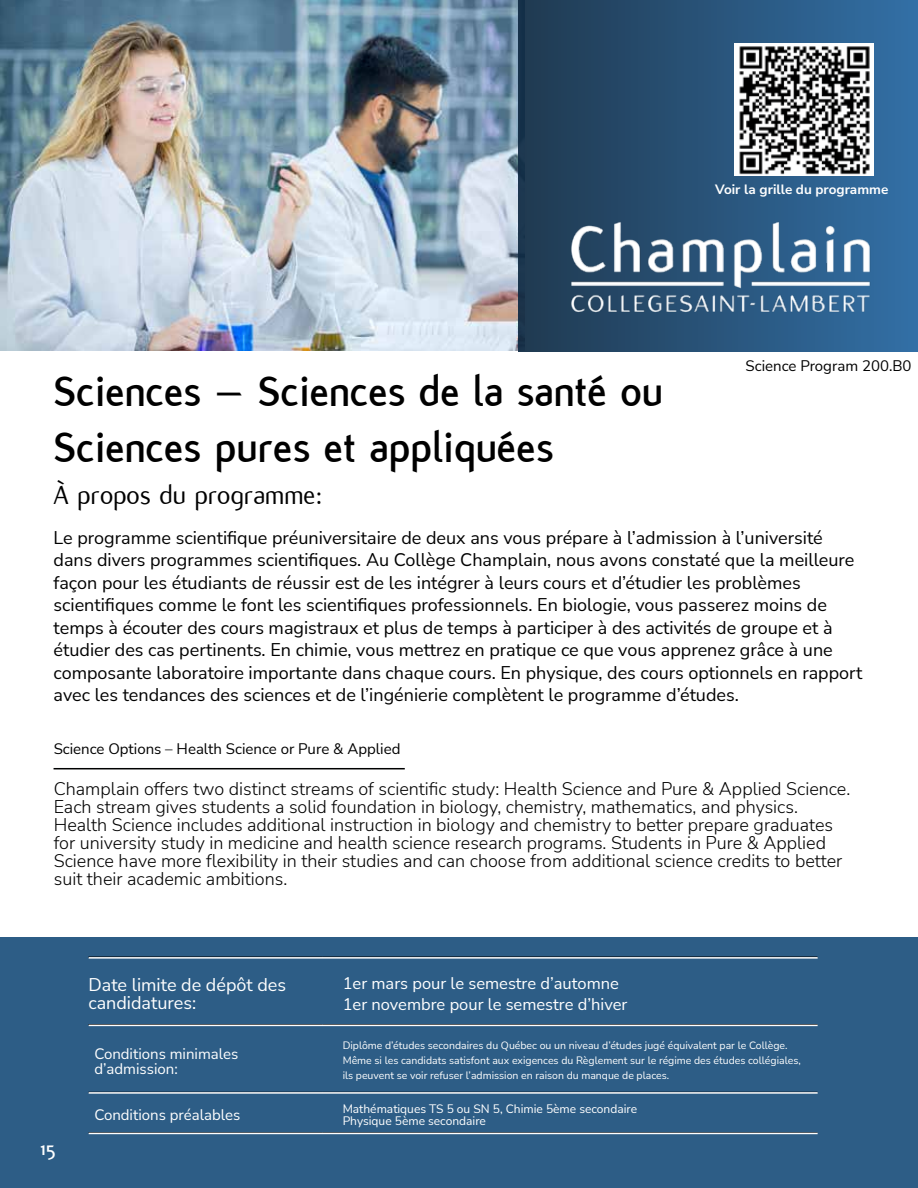
<style>
.page{position:relative;width:918px;height:1188px;background:#fff}
.page>*{position:absolute;margin:0;border:0;box-sizing:border-box;transform-origin:0 0}
.t1{font:700 45px/55.5px "Flux";color:#000}
.t2{font:28.5px "Flux";color:#000}
.t3{font:700 21px "Flux";color:#fff}
.t4{font:18px/22.5px "Nunito Sans";color:#000}
.t5{font:300 18px/18px "Nunito Sans";color:#000}
.t6{font:18px/18px "Nunito Sans";color:#fff}
.t7{font:16.5px/21px "Nunito Sans";color:#fff}
.t8{font:15px "Nunito Sans";color:#000}
.t9{font:15px/15px "Nunito Sans";color:#fff}
.t10{font:700 13.5px "Nunito Sans";color:#fff}
.t11{font:12px/12px "Nunito Sans";color:#fff}
.t12{font:10.5px/15px "Nunito Sans";color:#fff}
</style>
<div class="page">
<div style="left:0;top:937px;width:918px;height:251px;background:#2d5d86"></div>
<img style="left:0;top:0;width:518px;height:351px">
<hr style="left:88px;top:957px;width:234px;height:1px;background:#000">
<hr style="left:88px;top:1024px;width:234px;height:2px;background:#000">
<hr style="left:322px;top:1024px;width:495px;height:2px;background:#000">
<hr style="left:88px;top:1092px;width:234px;height:1px;background:#000">
<hr style="left:88px;top:1132px;width:234px;height:1px;background:#000">
<hr style="left:322px;top:1132px;width:495px;height:1px;background:#000">
<img style="left:518px;top:0;width:400px;height:351px">
<img style="left:563px;top:203px;width:331px;height:133px">
<img style="left:734px;top:43px;width:139px;height:133px">
<hr style="left:54px;top:768px;width:351px;height:1px;background:#000101">
<hr style="left:89px;top:1025px;width:729px;height:1px;background:#fff">
<hr style="left:89px;top:957px;width:729px;height:2px;background:#fff">
<hr style="left:89px;top:1133px;width:729px;height:1px;background:#fff">
<hr style="left:89px;top:1092px;width:729px;height:2px;background:#fff">
<p class="t10" style="left:715px;top:179px;width:175px">Voir la grille du programme</p>
<p class="t8" style="left:746px;top:355px;width:168px">Science Program 200.B0</p>
<h1 class="t1" style="left:54px;top:365px;width:611px">Sciences – Sciences de la santé ou<br>Sciences pures et appliquées</h1>
<h2 class="t2" style="left:54px;top:480px;width:270px">À propos du programme:</h2>
<p class="t4" style="left:54px;top:525px;width:810px">Le programme scientifique préuniversitaire de deux ans vous prépare à l’admission à l’université dans divers programmes scientifiques. Au Collège Champlain, nous avons constaté que la meilleure façon pour les étudiants de réussir est de les intégrer à leurs cours et d’étudier les problèmes scientifiques comme le font les scientifiques professionnels. En biologie, vous passerez moins de temps à écouter des cours magistraux et plus de temps à participer à des activités de groupe et à étudier des cas pertinents. En chimie, vous mettrez en pratique ce que vous apprenez grâce à une composante laboratoire importante dans chaque cours. En physique, des cours optionnels en rapport avec les tendances des sciences et de l’ingénierie complètent le programme d’études.</p>
<p class="t8" style="left:54px;top:738px;width:348px">Science Options – Health Science or Pure &amp; Applied</p>
<p class="t5" style="left:54px;top:779px;width:798px">Champlain offers two distinct streams of scientific study: Health Science and Pure &amp; Applied Science.<br>Each stream gives students a solid foundation in biology, chemistry, mathematics, and physics.<br>Health Science includes additional instruction in biology and chemistry to better prepare graduates for university study in medicine and health science research programs. Students in Pure &amp; Applied Science have more flexibility in their studies and can choose from additional science credits to better suit their academic ambitions.</p>
<p class="t3" style="left:40px;top:1136px;width:17px">15</p>
<p class="t6" style="left:88px;top:975px;width:199px">Date limite de dépôt des candidatures:</p>
<p class="t7" style="left:343px;top:972px;width:286px">1er mars pour le semestre d’automne<br>1er novembre pour le semestre d’hiver</p>
<p class="t9" style="left:94px;top:1045px;width:145px">Conditions minimales d’admission:</p>
<p class="t12" style="left:343px;top:1037px;width:460px">Diplôme d’études secondaires du Québec ou un niveau d’études jugé équivalent par le Collège.<br>Même si les candidats satisfont aux exigences du Règlement sur le régime des études collégiales, ils peuvent se voir refuser l’admission en raison du manque de places.</p>
<p class="t9" style="left:94px;top:1107px;width:147px">Conditions préalables</p>
<p class="t11" style="left:343px;top:1102px;width:296px">Mathématiques TS 5 ou SN 5, Chimie 5ème secondaire<br>Physique 5ème secondaire</p>
</div>
